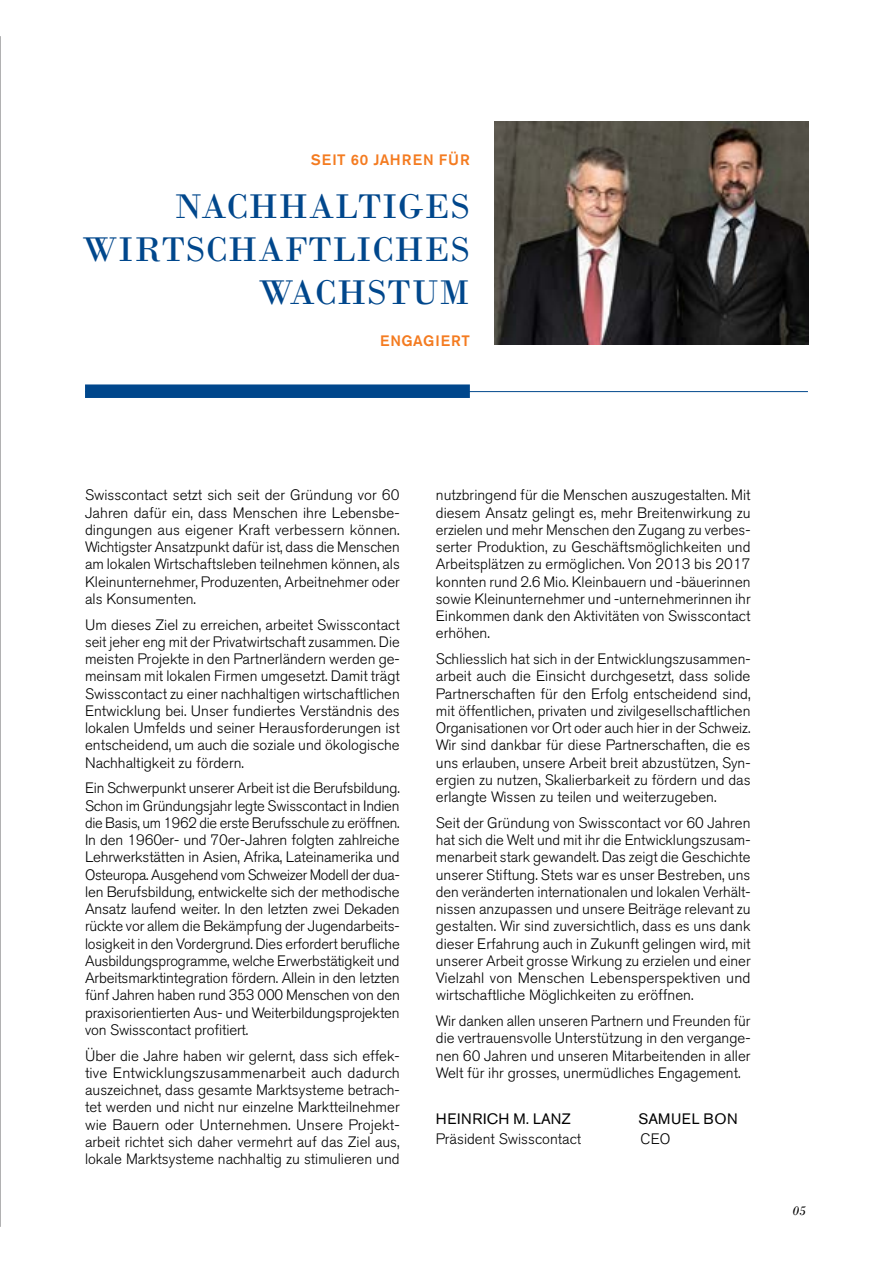
<style>
.page{position:relative;width:893px;height:1263px;background:#fff}
.page>*{position:absolute;margin:0;border:0;box-sizing:border-box;transform-origin:0 0}
.t1{font:36px/43.2px "Bodoni";letter-spacing:.02em;color:#00478c;text-align:right}
.t2{font:300 15px/17.2px "Akzidenz Grotesk BQ";color:#000;text-align:justify}
.t3{font:15px "Akzidenz Grotesk BQ";letter-spacing:.04em;color:#000}
.t4{font:500 15px "Akzidenz Grotesk BQ";letter-spacing:.07em;color:#f47b20}
.t5{font:500 15px "Akzidenz Grotesk BQ";letter-spacing:.05em;color:#f47b20}
.t6{font:italic 13.5px "Bodoni";color:#000}
</style>
<div class="page">
<hr style="left:85px;top:391px;width:723px;height:1px;background:#00478c">
<img style="left:494px;top:121px;width:315px;height:223px">
<div style="left:85px;top:384px;width:385px;height:14px;background:#00478c"></div>
<hr style="left:0;top:36px;width:1px;height:1191px;background:#636466">
<p class="t4" style="left:311px;top:150px;width:161px">SEIT 60 JAHREN FÜR</p>
<h1 class="t1" style="left:82px;top:185px;width:389px">NACHHALTIGES<br>WIRTSCHAFTLICHES<br>WACHSTUM</h1>
<p class="t5" style="left:380px;top:331px;width:91px">ENGAGIERT</p>
<p class="t2" style="left:85px;top:487px;width:316px">Swisscontact setzt sich seit der Gründung vor 60<br>Jahren dafür ein, dass Menschen ihre Lebensbe&shy;dingungen aus eigener Kraft verbessern können.<br>Wichtigster Ansatzpunkt dafür ist, dass die Menschen am lokalen Wirtschaftsleben teilnehmen können, als Kleinunternehmer, Produzenten, Arbeitnehmer oder als Konsumenten.</p>
<p class="t2" style="left:85px;top:616px;width:316px">Um dieses Ziel zu erreichen, arbeitet Swisscontact seit jeher eng mit der Privatwirtschaft zusammen. Die meisten Projekte in den Partnerländern werden ge&shy;meinsam mit lokalen Firmen umgesetzt. Damit trägt Swisscontact zu einer nachhaltigen wirtschaftlichen Entwicklung bei. Unser fundiertes Verständnis des lokalen Umfelds und seiner Herausforderungen ist entscheidend, um auch die soziale und ökologische Nachhaltigkeit zu fördern.</p>
<p class="t2" style="left:85px;top:780px;width:316px">Ein Schwerpunkt unserer Arbeit ist die Berufsbildung.<br>Schon im Gründungsjahr legte Swisscontact in Indien die Basis, um 1962 die erste Berufsschule zu eröffnen.<br>In den 1960er- und 70er-Jahren folgten zahlreiche Lehrwerkstätten in Asien, Afrika, Lateinamerika und Osteuropa. Ausgehend vom Schweizer Modell der dua&shy;len Berufsbildung, entwickelte sich der methodische Ansatz laufend weiter. In den letzten zwei Dekaden rückte vor allem die Bekämpfung der Jugendarbeits&shy;losigkeit in den Vordergrund. Dies erfordert berufliche Ausbildungsprogramme, welche Erwerbstätigkeit und Arbeitsmarktintegration fördern. Allein in den letzten fünf Jahren haben rund 353 000 Menschen von den praxisorientierten Aus- und Weiterbildungsprojekten von Swisscontact profitiert.</p>
<p class="t2" style="left:85px;top:1047px;width:316px">Über die Jahre haben wir gelernt, dass sich effek&shy;tive Entwicklungszusammenarbeit auch dadurch auszeichnet, dass gesamte Marktsysteme betrach&shy;tet werden und nicht nur einzelne Marktteilnehmer wie Bauern oder Unternehmen. Unsere Projekt&shy;arbeit richtet sich daher vermehrt auf das Ziel aus, lokale Marktsysteme nachhaltig zu stimulieren und</p>
<p class="t2" style="left:436px;top:487px;width:316px">nutzbringend für die Menschen auszugestalten. Mit diesem Ansatz gelingt es, mehr Breitenwirkung zu erzielen und mehr Menschen den Zugang zu verbes&shy;serter Produktion, zu Geschäftsmöglichkeiten und Arbeitsplätzen zu ermöglichen. Von 2013 bis 2017 konnten rund 2.6 Mio. Kleinbauern und -bäuerinnen sowie Kleinunternehmer und -unternehmerinnen ihr Einkommen dank den Aktivitäten von Swisscontact erhöhen.</p>
<p class="t2" style="left:436px;top:650px;width:316px">Schliesslich hat sich in der Entwicklungszusammen&shy;arbeit auch die Einsicht durchgesetzt, dass solide Partnerschaften für den Erfolg entscheidend sind, mit öffentlichen, privaten und zivilgesellschaftlichen Organisationen vor Ort oder auch hier in der Schweiz.<br>Wir sind dankbar für diese Partnerschaften, die es uns erlauben, unsere Arbeit breit abzustützen, Syn&shy;ergien zu nutzen, Skalierbarkeit zu fördern und das erlangte Wissen zu teilen und weiterzugeben.</p>
<p class="t2" style="left:436px;top:814px;width:316px">Seit der Gründung von Swisscontact vor 60 Jahren hat sich die Welt und mit ihr die Entwicklungszusam&shy;menarbeit stark gewandelt. Das zeigt die Geschichte unserer Stiftung. Stets war es unser Bestreben, uns den veränderten internationalen und lokalen Verhält&shy;nissen anzupassen und unsere Beiträge relevant zu gestalten. Wir sind zuversichtlich, dass es uns dank dieser Erfahrung auch in Zukunft gelingen wird, mit unserer Arbeit grosse Wirkung zu erzielen und einer Vielzahl von Menschen Lebensperspektiven und wirtschaftliche Möglichkeiten zu eröffnen.</p>
<p class="t2" style="left:436px;top:1012px;width:316px">Wir danken allen unseren Partnern und Freunden für die vertrauensvolle Unterstützung in den vergange&shy;nen 60 Jahren und unseren Mitarbeitenden in aller Welt für ihr grosses, unermüdliches Engagement.</p>
<p class="t3" style="left:436px;top:1109px;width:136px">HEINRICH M. LANZ</p>
<p class="t3" style="left:638px;top:1109px;width:101px">SAMUEL BON</p>
<p class="t2" style="left:436px;top:1131px;width:147px">Präsident Swisscontact</p>
<p class="t2" style="left:640px;top:1131px;width:31px">CEO</p>
<p class="t6" style="left:793px;top:1202px;width:15px">05</p>
</div>
